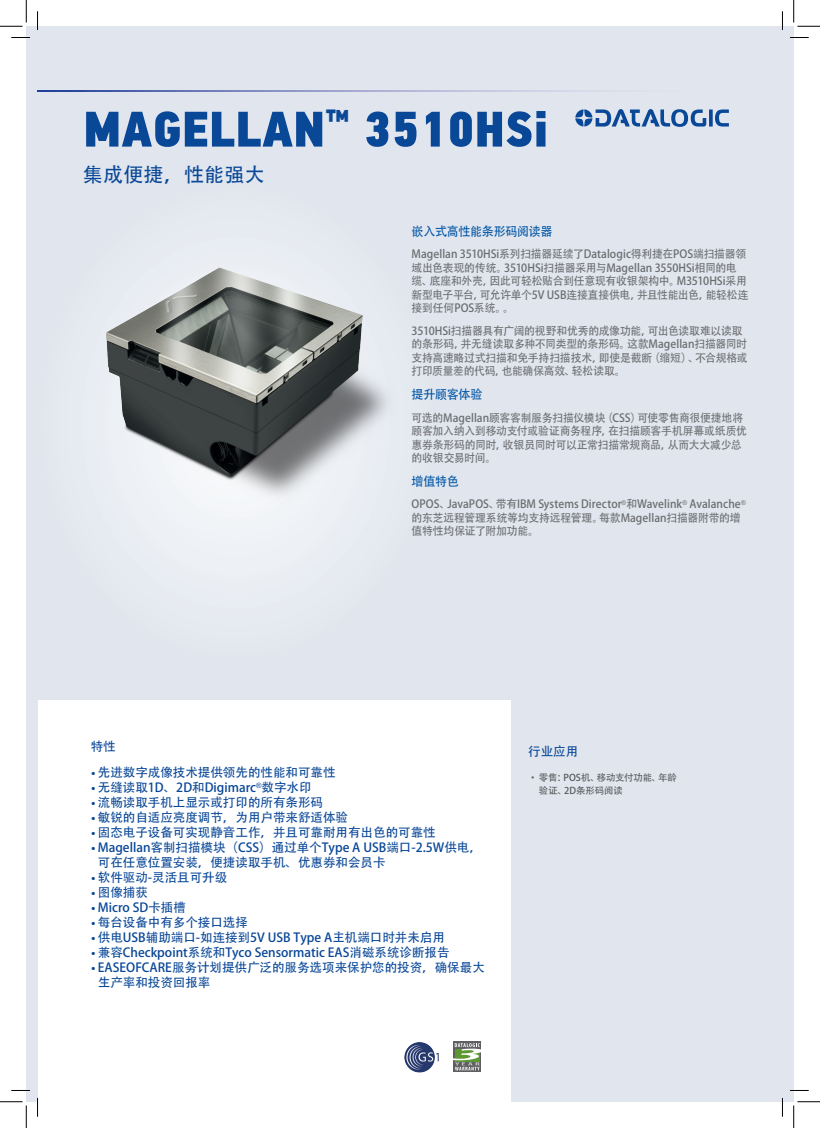
<style>
.page{position:relative;width:820px;height:1128px;background:#fff}
.page>*{position:absolute;margin:0;border:0;box-sizing:border-box;transform-origin:0 0}
.t1{font:50px "PF Din Text Cond Pro X Black";letter-spacing:.01em;color:#094797}
.t2{font:20px "Adobe Heiti Std";letter-spacing:.01em;color:#094797}
.t3{font:12.5px/15px "Adobe Heiti Std";color:#094797}
.t4{font:12.5px "Adobe Heiti Std";letter-spacing:-.03em;color:#0155a5;scale:.96 1}
.t5{font:11.25px/13.5px "Adobe Heiti Std";letter-spacing:-.015em;color:#6c6d70;scale:.96 1}
.t6{font:9.38px/12.5px "Adobe Heiti Std";letter-spacing:-.005em;color:#57585a}
.s1{font-family:"PF Din Text Cond Pro"}
</style>
<div class="page">
<div style="left:26px;top:26px;width:767px;height:1075px;background:#e0e5ee"></div>
<svg style="left:38px;top:91px;width:543px;height:1px"></svg>
<svg style="left:575px;top:109px;width:153px;height:18px"></svg>
<div style="left:38px;top:700px;width:472px;height:401px;background:#fff"></div>
<img style="left:404px;top:1042px;width:35px;height:31px">
<div style="left:453px;top:1041px;width:28px;height:30px;background:#5f5f62"></div>
<svg style="left:453px;top:1043px;width:28px;height:27px"></svg>
<img style="left:104px;top:263px;width:282px;height:251px">
<svg style="left:11px;top:37px;width:19px;height:1px"></svg>
<svg style="left:790px;top:37px;width:18px;height:1px"></svg>
<svg style="left:11px;top:1090px;width:19px;height:1px"></svg>
<svg style="left:790px;top:1089px;width:18px;height:2px"></svg>
<svg style="left:37px;top:11px;width:1px;height:19px"></svg>
<svg style="left:37px;top:1098px;width:1px;height:18px"></svg>
<svg style="left:781px;top:12px;width:1px;height:14px"></svg>
<svg style="left:781px;top:1101px;width:1px;height:15px"></svg>
<svg style="left:0;top:0;width:27px;height:27px"></svg>
<svg style="left:0;top:1101px;width:27px;height:26px"></svg>
<svg style="left:793px;top:0;width:26px;height:27px"></svg>
<svg style="left:793px;top:1101px;width:26px;height:26px"></svg>
<h1 class="t1" style="left:84px;top:98px;width:466px">MAGELLAN<sup>™</sup> 3510HSi</h1>
<h2 class="t2" style="left:83px;top:163px;width:183px">集成便捷，性能强大</h2>
<p class="t4" style="left:411px;top:224px;width:148px">嵌入式高性能条形码阅读器</p>
<p class="t5" style="left:411px;top:248px;width:352px">Magellan 3510HSi系列扫描器延续了Datalogic得利捷在POS端扫描器领域出色表现的传统。3510HSi扫描器采用与Magellan 3550HSi相同的电缆、底座和外壳，因此可轻松贴合到任意现有收银架构中。M3510HSi采用新型电子平台，可允许单个5V USB连接直接供电，并且性能出色，能轻松连接到任何POS系统。。</p>
<p class="t5" style="left:411px;top:324px;width:351px">3510HSi扫描器具有广阔的视野和优秀的成像功能，可出色读取难以读取的条形码，并无缝读取多种不同类型的条形码。这款Magellan扫描器同时支持高速略过式扫描和免手持扫描技术，即使是截断（缩短）、不合规格或打印质量差的代码，也能确保高效、轻松读取。</p>
<p class="t4" style="left:411px;top:387px;width:75px">提升顾客体验</p>
<p class="t5" style="left:411px;top:411px;width:350px">可选的Magellan顾客客制服务扫描仪模块（CSS）可使零售商很便捷地将顾客加入纳入到移动支付或验证商务程序，在扫描顾客手机屏幕或纸质优惠券条形码的同时，收银员同时可以正常扫描常规商品，从而大大减少总的收银交易时间。</p>
<p class="t4" style="left:411px;top:474px;width:51px">增值特色</p>
<p class="t5" style="left:411px;top:497px;width:349px">OPOS、JavaPOS、带有IBM Systems Director<sup>®</sup>和Wavelink<sup>®</sup> Avalanche<sup>®</sup>的东芝远程管理系统等均支持远程管理。每款Magellan扫描器附带的增值特性均保证了附加功能。</p>
<p class="t3" style="left:91px;top:739px;width:26px">特性</p>
<p class="t3" style="left:91px;top:765px;width:246px"><span class="s1">•</span> 先进数字成像技术提供领先的性能和可靠性</p>
<p class="t3" style="left:91px;top:780px;width:222px"><span class="s1">•</span> 无缝读取1D、2D和Digimarc<sup>®</sup>数字水印</p>
<p class="t3" style="left:91px;top:795px;width:234px"><span class="s1">•</span> 流畅读取手机上显示或打印的所有条形码</p>
<p class="t3" style="left:91px;top:810px;width:259px"><span class="s1">•</span> 敏锐的自适应亮度调节，为用户带来舒适体验</p>
<p class="t3" style="left:91px;top:825px;width:346px"><span class="s1">•</span> 固态电子设备可实现静音工作，并且可靠耐用有出色的可靠性</p>
<p class="t3" style="left:98px;top:840px;width:385px;text-indent:-7px"><span class="s1">•</span> Magellan客制扫描模块（CSS）通过单个Type A USB端口-2.5W供电，可在任意位置安装，便捷读取手机、优惠券和会员卡</p>
<p class="t3" style="left:91px;top:870px;width:138px"><span class="s1">•</span> 软件驱动-灵活且可升级</p>
<p class="t3" style="left:91px;top:885px;width:59px"><span class="s1">•</span> 图像捕获</p>
<p class="t3" style="left:91px;top:900px;width:97px"><span class="s1">•</span> Micro SD卡插槽</p>
<p class="t3" style="left:91px;top:915px;width:159px"><span class="s1">•</span> 每台设备中有多个接口选择</p>
<p class="t3" style="left:91px;top:930px;width:355px"><span class="s1">•</span> 供电USB辅助端口-如连接到5V USB Type A主机端口时并未启用</p>
<p class="t3" style="left:91px;top:945px;width:360px"><span class="s1">•</span> 兼容Checkpoint系统和Tyco Sensormatic EAS消磁系统诊断报告</p>
<p class="t3" style="left:98px;top:960px;width:388px;text-indent:-7px"><span class="s1">•</span> EASEOFCARE服务计划提供广泛的服务选项来保护您的投资，确保最大生产率和投资回报率</p>
<p class="t3" style="left:528px;top:744px;width:51px">行业应用</p>
<p class="t6" style="left:538px;top:772px;width:139px;text-indent:-11px">•零售：POS机、移动支付功能、年龄验证、2D条形码阅读</p>
</div>
